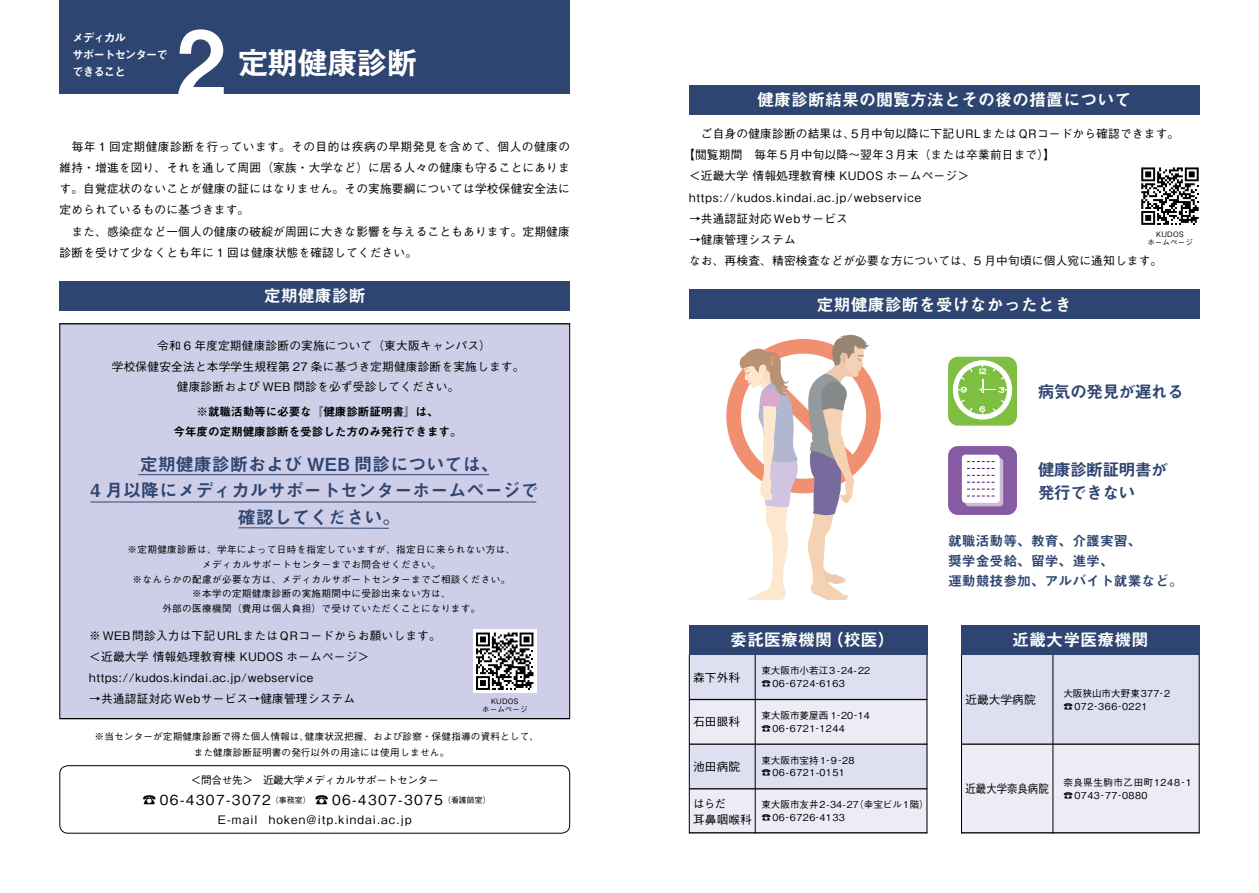
<style>
.page{position:relative;width:1259px;height:893px;background:#fff}
.page>*{position:absolute;margin:0;border:0;box-sizing:border-box;transform-origin:0 0}
.t1{font:90.3px "Midashi Go Pro MB31";color:#fff}
.t2{font:700 29.7px "Gothic MB101 Pro De";color:#fff}
.t3{font:18px/26.5px "Midashi Go Pro MB31";color:#2f4571;text-align:center}
.t4{font:16.95px "Midashi Go Pro MB31";color:#fff}
.t5{font:16.95px/23.4px "Midashi Go Pro MB31";letter-spacing:-.05em;color:#2f4571}
.t6{font:13.8px/20.2px "Midashi Go Pro MB31";color:#2f4571}
.t7{font:500 13.8px "Gothic BBB Pro";letter-spacing:.1em;color:#000}
.t8{font:500 11.7px/21.3px "Gothic BBB Pro";letter-spacing:.015em;color:#000}
.t9{font:11.7px/19.2px "Midashi Go Pro MB31";letter-spacing:-.015em;color:#000;text-align:center}
.t10{font:500 11.7px "Gothic BBB Pro";letter-spacing:.075em;color:#000}
.t11{font:500 11.7px "Gothic BBB Pro";letter-spacing:.1em;color:#000}
.t12{font:11.7px/17px "Midashi Go Pro MB31";letter-spacing:-.1em;color:#fff}
.t13{font:500 11.7px "Gothic BBB Pro";letter-spacing:.015em;color:#000;scale:.89 1}
.t14{font:500 10.65px "Gothic BBB Pro";letter-spacing:-.03em;color:#000}
.t15{font:500 9.6px/14.9px "Gothic BBB Pro";letter-spacing:.04em;color:#000}
.t16{font:500 9.6px/15.9px "Gothic BBB Pro";letter-spacing:.02em;color:#000;text-align:center}
.t17{font:500 9.6px/12.8px "Gothic BBB Pro";color:#000}
.t18{font:500 7.5px/8.6px "Gothic BBB Pro";letter-spacing:.02em;color:#000;text-align:center}
</style>
<div class="page">
<div style="left:60px;top:323px;width:510px;height:396px;background:#cecee8"></div>
<hr style="left:60px;top:323px;width:510px;height:1px;background:#000">
<hr style="left:60px;top:718px;width:510px;height:1px;background:#000">
<hr style="left:569px;top:323px;width:1px;height:396px;background:#000">
<hr style="left:60px;top:323px;width:1px;height:396px;background:#000">
<div style="left:689px;top:85px;width:510px;height:30px;background:#2f4571"></div>
<div style="left:689px;top:625px;width:238px;height:30px;background:#2f4571"></div>
<div style="left:961px;top:625px;width:238px;height:30px;background:#2f4571"></div>
<div style="left:689px;top:655px;width:238px;height:44px;background:#dedff0"></div>
<div style="left:689px;top:699px;width:238px;height:45px;background:#edecf6"></div>
<div style="left:689px;top:744px;width:238px;height:45px;background:#dedff0"></div>
<div style="left:689px;top:789px;width:238px;height:44px;background:#edecf6"></div>
<div style="left:961px;top:655px;width:238px;height:89px;background:#dedff0"></div>
<div style="left:961px;top:744px;width:238px;height:89px;background:#edecf6"></div>
<hr style="left:689px;top:699px;width:238px;height:1px;background:#000">
<hr style="left:755px;top:655px;width:1px;height:178px;background:#000">
<hr style="left:689px;top:743px;width:238px;height:2px;background:#000">
<hr style="left:689px;top:788px;width:238px;height:1px;background:#000">
<hr style="left:689px;top:832px;width:238px;height:1px;background:#000">
<hr style="left:926px;top:655px;width:1px;height:178px;background:#000">
<hr style="left:689px;top:655px;width:1px;height:178px;background:#000">
<hr style="left:1052px;top:655px;width:1px;height:178px;background:#000">
<hr style="left:1199px;top:655px;width:1px;height:178px;background:#000">
<hr style="left:961px;top:655px;width:1px;height:178px;background:#000">
<hr style="left:961px;top:743px;width:238px;height:2px;background:#000">
<hr style="left:961px;top:832px;width:238px;height:1px;background:#000">
<svg style="left:726px;top:335px;width:154px;height:265px"></svg>
<div style="left:60px;top:0;width:510px;height:94px;background:#2f4571"></div>
<div style="left:60px;top:765px;width:510px;height:68px;border:1px solid #000;border-radius:8px"></div>
<div style="left:60px;top:281px;width:510px;height:29px;background:#2f4571"></div>
<div style="left:689px;top:289px;width:510px;height:30px;background:#2f4571"></div>
<div style="left:948px;top:357px;width:69px;height:69px;background:#7ebf41;border-radius:10px"></div>
<svg style="left:952px;top:360px;width:60px;height:66px"></svg>
<div style="left:948px;top:446px;width:69px;height:69px;background:#865ba3;border-radius:10px"></div>
<svg style="left:965px;top:458px;width:38px;height:48px"></svg>
<div style="left:962px;top:455px;width:37px;height:48px;background:#fff;border-radius:3px"></div>
<svg style="left:967px;top:461px;width:27px;height:1px"></svg>
<svg style="left:967px;top:468px;width:27px;height:1px"></svg>
<svg style="left:967px;top:475px;width:27px;height:1px"></svg>
<svg style="left:967px;top:482px;width:27px;height:1px"></svg>
<svg style="left:967px;top:489px;width:27px;height:7px"></svg>
<svg style="left:1141px;top:167px;width:57px;height:58px"></svg>
<div style="left:473px;top:629px;width:64px;height:64px;background:#fff"></div>
<svg style="left:476px;top:632px;width:57px;height:58px"></svg>
<hr style="left:138px;top:474px;width:351px;height:1px;background:#2f4571">
<hr style="left:90px;top:502px;width:446px;height:1px;background:#2f4571">
<hr style="left:239px;top:527px;width:150px;height:2px;background:#2f4571">
<p class="t12" style="left:72px;top:28px;width:97px">メディカル<br>サポートセンターでできること</p>
<h1 class="t1" style="left:176px;top:-10px;width:52px">2</h1>
<h2 class="t2" style="left:238px;top:38px;width:180px">定期健康診断</h2>
<p class="t8" style="left:60px;top:134px;width:512px">　毎年 1 回定期健康診断を行っています。その目的は疾病の早期発見を含めて、個人の健康の維持・増進を図り、それを通して周囲（家族・大学など）に居る人々の健康も守ることにあります。自覚症状のないことが健康の証にはなりません。その実施要綱については学校保健安全法に定められているものに基づきます。<br>　また、感染症など一個人の健康の破綻が周囲に大きな影響を与えることもあります。定期健康診断を受けて少なくとも年に 1 回は健康状態を確認してください。</p>
<h3 class="t4" style="left:264px;top:282px;width:104px">定期健康診断</h3>
<p class="t8" style="left:112px;top:334px;width:414px;line-height:20.2px;text-align:center">　令和 6 年度定期健康診断の実施について（東大阪キャンパス）<br>学校保健安全法と本学学生規程第 27 条に基づき定期健康診断を実施します。健康診断および WEB 問診を必ず受診してください。</p>
<p class="t9" style="left:174px;top:401px;width:290px">※就職活動等に必要な『健康診断証明書』は、<br>今年度の定期健康診断を受診した方のみ発行できます。</p>
<h3 class="t3" style="left:91px;top:448px;width:450px">定期健康診断および WEB 問診については、<br>4 月以降にメディカルサポートセンターホームページで確認してください。</h3>
<p class="t15" style="left:127px;top:540px;width:389px;text-align:center">※定期健康診断は、学年によって日時を指定していますが、指定日に来られない方は、メディカルサポートセンターまでお問合せください。<br>※なんらかの配慮が必要な方は、メディカルサポートセンターまでご相談ください。※本学の定期健康診断の実施期間中に受診出来ない方は、<br>外部の医療機関（費用は個人負担）で受けていただくことになります。</p>
<p class="t8" style="left:89px;top:623px;width:353px">※WEB問診入力は下記URLまたはQRコードからお願いします。＜近畿大学 情報処理教育棟 KUDOS ホームページ＞https://kudos.kindai.ac.jp/webservice</p>
<p class="t8" style="left:89px;top:687px;width:267px">→共通認証対応Webサービス→健康管理システム</p>
<p class="t18" style="left:482px;top:696px;width:47px">KUDOS<br>ホームページ</p>
<p class="t16" style="left:94px;top:727px;width:446px">※当センターが定期健康診断で得た個人情報は、健康状況把握、および診察・保健指導の資料として、　また健康診断証明書の発行以外の用途には使用しません。</p>
<p class="t14" style="left:191px;top:772px;width:249px">＜問合せ先＞　近畿大学メディカルサポートセンター</p>
<p class="t7" style="left:143px;top:789px;width:350px">☎06-4307-3072<sup>（事務室）</sup> ☎06-4307-3075<sup>（看護師室）</sup></p>
<p class="t11" style="left:218px;top:810px;width:195px">E-mail hoken@itp.kindai.ac.jp</p>
<h3 class="t4" style="left:757px;top:86px;width:376px">健康診断結果の閲覧方法とその後の措置について</h3>
<p class="t8" style="left:689px;top:121px;width:492px">　ご自身の健康診断の結果は、5月中旬以降に下記URLまたはQRコードから確認できます。</p>
<p class="t8" style="left:683px;top:143px;width:373px">【閲覧期間　毎年5月中旬以降〜翌年3月末（または卒業前日まで）】</p>
<p class="t8" style="left:689px;top:164px;width:281px">＜近畿大学 情報処理教育棟 KUDOS ホームページ＞</p>
<p class="t10" style="left:689px;top:188px;width:234px">https://kudos.kindai.ac.jp/webservice</p>
<p class="t8" style="left:689px;top:206px;width:160px">→共通認証対応Webサービス</p>
<p class="t8" style="left:689px;top:228px;width:475px">→健康管理システム<br>なお、再検査、精密検査などが必要な方については、5 月中旬頃に個人宛に通知します。</p>
<p class="t18" style="left:1147px;top:229px;width:47px">KUDOS<br>ホームページ</p>
<h3 class="t4" style="left:816px;top:291px;width:257px">定期健康診断を受けなかったとき</h3>
<h3 class="t5" style="left:1037px;top:378px;width:148px">病気の発見が遅れる</h3>
<h3 class="t5" style="left:1037px;top:455px;width:132px">健康診断証明書が発行できない</h3>
<h3 class="t4" style="left:730px;top:626px;width:166px">委託医療機関（校医）</h3>
<p class="t15" style="left:761px;top:663px;width:110px;line-height:12.8px">東大阪市小若江3 -24-22 ☎06-6724-6163</p>
<p class="t8" style="left:693px;top:665px;width:48px">森下外科</p>
<p class="t8" style="left:693px;top:710px;width:48px">石田眼科</p>
<p class="t8" style="left:693px;top:754px;width:48px">池田病院</p>
<p class="t8" style="left:693px;top:794px;width:60px;line-height:15.9px">はらだ<br>耳鼻咽喉科</p>
<p class="t17" style="left:761px;top:708px;width:110px">東大阪市菱屋西 1-20-14 ☎06-6721-1244</p>
<p class="t15" style="left:761px;top:752px;width:94px;line-height:12.8px">東大阪市宝持1-9 -28 ☎06-6721-0151</p>
<p class="t15" style="left:761px;top:797px;width:169px;line-height:12.8px">東大阪市友井2-34-27（幸宝ビル1階）☎06-6726-4133</p>
<p class="t6" style="left:948px;top:529px;width:236px">就職活動等、教育、介護実習、<br>奨学金受給、留学、進学、<br>運動競技参加、アルバイト就業など。</p>
<h3 class="t4" style="left:1012px;top:626px;width:138px">近畿大学医療機関</h3>
<p class="t8" style="left:965px;top:687px;width:72px">近畿大学病院</p>
<p class="t17" style="left:1063px;top:686px;width:108px">大阪狭山市大野東377-2</p>
<p class="t15" style="left:1063px;top:697px;width:86px">☎072-366-0221</p>
<p class="t13" style="left:965px;top:779px;width:95px">近畿大学奈良病院</p>
<p class="t15" style="left:1063px;top:775px;width:130px;line-height:12.8px">奈良県生駒市乙田町1248-1 ☎0743-77-0880</p>
</div>
